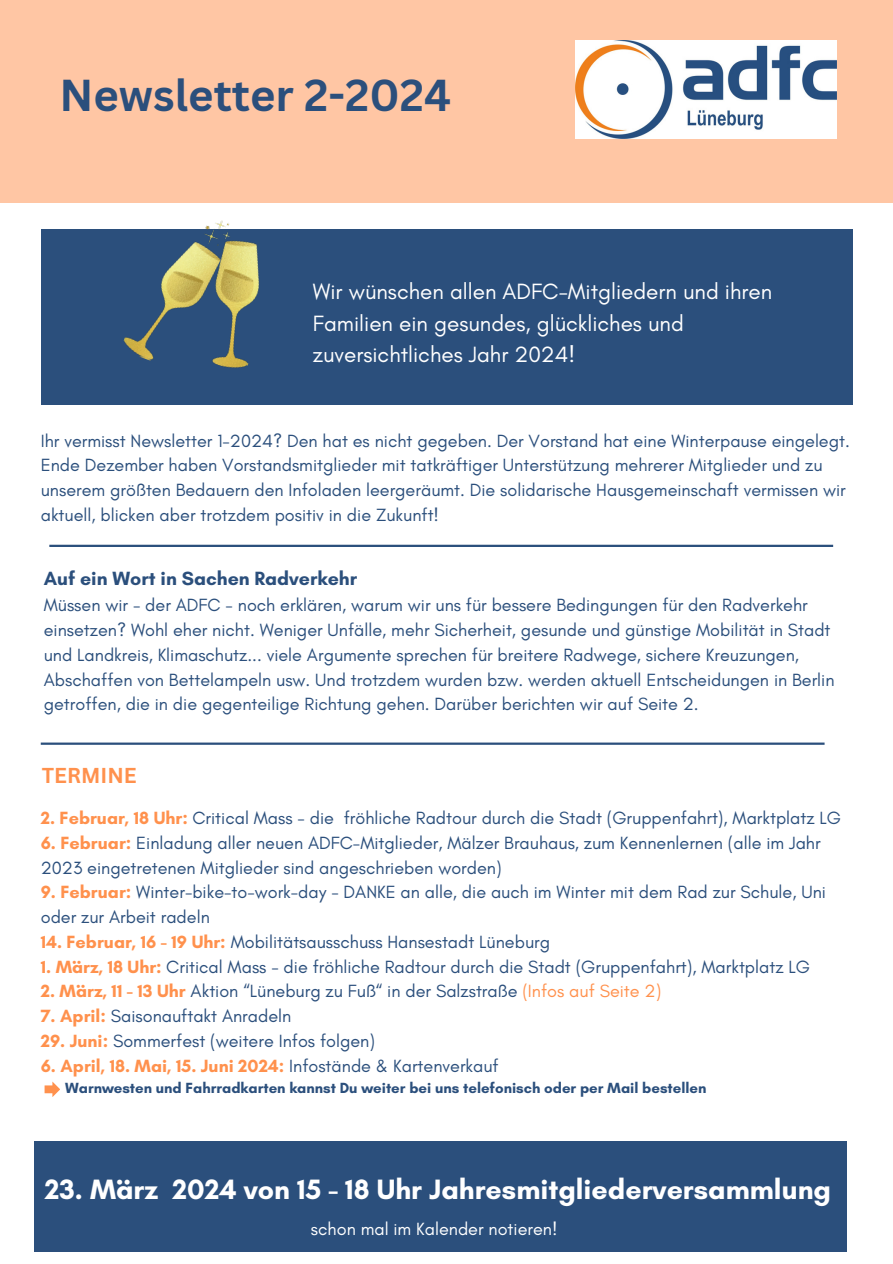
<style>
.page{position:relative;width:893px;height:1264px;background:#fff}
.page>*{position:absolute;margin:0;border:0;box-sizing:border-box;transform-origin:0 0}
.t1{font:700 43.5px "Canva Sans";color:#2b4f7c}
.t2{font:700 28.5px "Glacial Indifference";color:#fff}
.t3{font:22.5px/31.5px "Glacial Indifference";color:#fff}
.t4{font:700 21px "Canva Sans";color:#ff914d}
.t5{font:700 19.5px "Glacial Indifference";color:#2b4f7c}
.t6{font:18px/24.8px "Glacial Indifference";color:#2b4f7c}
.t7{font:700 18px "Glacial Indifference";color:#ff914d}
.t8{font:18px "Glacial Indifference";color:#fff}
.t9{font:700 15px "Glacial Indifference";color:#2b4f7c}
.s1{font-weight:700;color:#ff914d}
.s2{color:#ff914d}
.s3{font-weight:400;color:#2b4f7c}
</style>
<div class="page">
<div style="left:0;top:0;width:892px;height:203px;background:#ffc6a4"></div>
<img style="left:575px;top:40px;width:261px;height:98px">
<svg style="left:45px;top:1081px;width:15px;height:16px"></svg>
<div style="left:41px;top:229px;width:811px;height:175px;background:#2b4f7c"></div>
<img style="left:123px;top:220px;width:137px;height:148px">
<hr style="left:49px;top:544px;width:784px;height:3px;background:#2b4f7c">
<hr style="left:41px;top:742px;width:783px;height:2px;background:#2b4f7c">
<div style="left:35px;top:1141px;width:811px;height:110px;background:#2b4f7c"></div>
<p class="t1" style="left:59px;top:64px;width:393px">Newsletter 2-2024</p>
<p class="t3" style="left:313px;top:275px;width:461px">Wir wünschen allen ADFC-Mitgliedern und ihren<br>Familien ein gesundes, glückliches und zuversichtliches Jahr 2024!</p>
<p class="t6" style="left:41px;top:428px;width:810px">Ihr vermisst Newsletter 1-2024? Den hat es nicht gegeben. Der Vorstand hat eine Winterpause eingelegt.<br>Ende Dezember haben Vorstandsmitglieder mit tatkräftiger Unterstützung mehrerer Mitglieder und zu unserem größten Bedauern den Infoladen leergeräumt. Die solidarische Hausgemeinschaft vermissen wir aktuell, blicken aber trotzdem positiv in die Zukunft!</p>
<h4 class="t5" style="left:44px;top:567px;width:315px">Auf ein Wort in Sachen Radverkehr</h4>
<p class="t6" style="left:44px;top:592px;width:792px">Müssen wir - der ADFC - noch erklären, warum wir uns für bessere Bedingungen für den Radverkehr einsetzen? Wohl eher nicht. Weniger Unfälle, mehr Sicherheit, gesunde und günstige Mobilität in Stadt und Landkreis, Klimaschutz... viele Argumente sprechen für breitere Radwege, sichere Kreuzungen, Abschaffen von Bettelampeln usw. Und trotzdem wurden bzw. werden aktuell Entscheidungen in Berlin getroffen, die in die gegenteilige Richtung gehen. Darüber berichten wir auf Seite 2.</p>
<h2 class="t4" style="left:42px;top:760px;width:96px">TERMINE</h2>
<h3 class="t6" style="left:41px;top:805px;width:801px"><span class="s1">2. Februar, 18 Uhr:</span> Critical Mass - die fröhliche Radtour durch die Stadt (Gruppenfahrt), Marktplatz LG</h3>
<p class="t6" style="left:41px;top:830px;width:781px"><span class="s1">6. Februar:</span> Einladung aller neuen ADFC-Mitglieder, Mälzer Brauhaus, zum Kennenlernen (alle im Jahr<br>2023 eingetretenen Mitglieder sind angeschrieben worden)</p>
<p class="t6" style="left:41px;top:879px;width:786px"><span class="s1">9. Februar:</span> Winter-bike-to-work-day - DANKE an alle, die auch im Winter mit dem Rad zur Schule, Uni oder zur Arbeit radeln</p>
<p class="t6" style="left:41px;top:929px;width:511px"><span class="s1">14. Februar, 16 - 19 Uhr:</span> Mobilitätsausschuss Hansestadt Lüneburg</p>
<p class="t6" style="left:41px;top:953px;width:770px"><span class="s1">1. März, 18 Uhr:</span> Critical Mass - die fröhliche Radtour durch die Stadt (Gruppenfahrt), Marktplatz LG</p>
<p class="t6" style="left:41px;top:978px;width:622px"><span class="s1">2. März, 11 - 13 Uhr</span> Aktion “Lüneburg zu Fuß“ in der Salzstraße <span class="s2">(Infos auf Seite 2)</span></p>
<p class="t6" style="left:41px;top:1003px;width:252px"><span class="s1">7. April:</span> Saisonauftakt Anradeln</p>
<p class="t6" style="left:41px;top:1028px;width:335px"><span class="s1">29. Juni:</span> Sommerfest (weitere Infos folgen)</p>
<p class="t7" style="left:41px;top:1054px;width:459px">6. April, 18. Mai, 15. Juni 2024: <span class="s3">Infostände &amp; Kartenverkauf</span></p>
<p class="t9" style="left:65px;top:1078px;width:643px">Warnwesten und Fahrradkarten kannst Du weiter bei uns telefonisch oder per Mail bestellen</p>
<p class="t2" style="left:45px;top:1172px;width:787px">23. März 2024 von 15 - 18 Uhr Jahresmitgliederversammlung</p>
<p class="t8" style="left:311px;top:1217px;width:248px">schon mal im Kalender notieren!</p>
</div>
